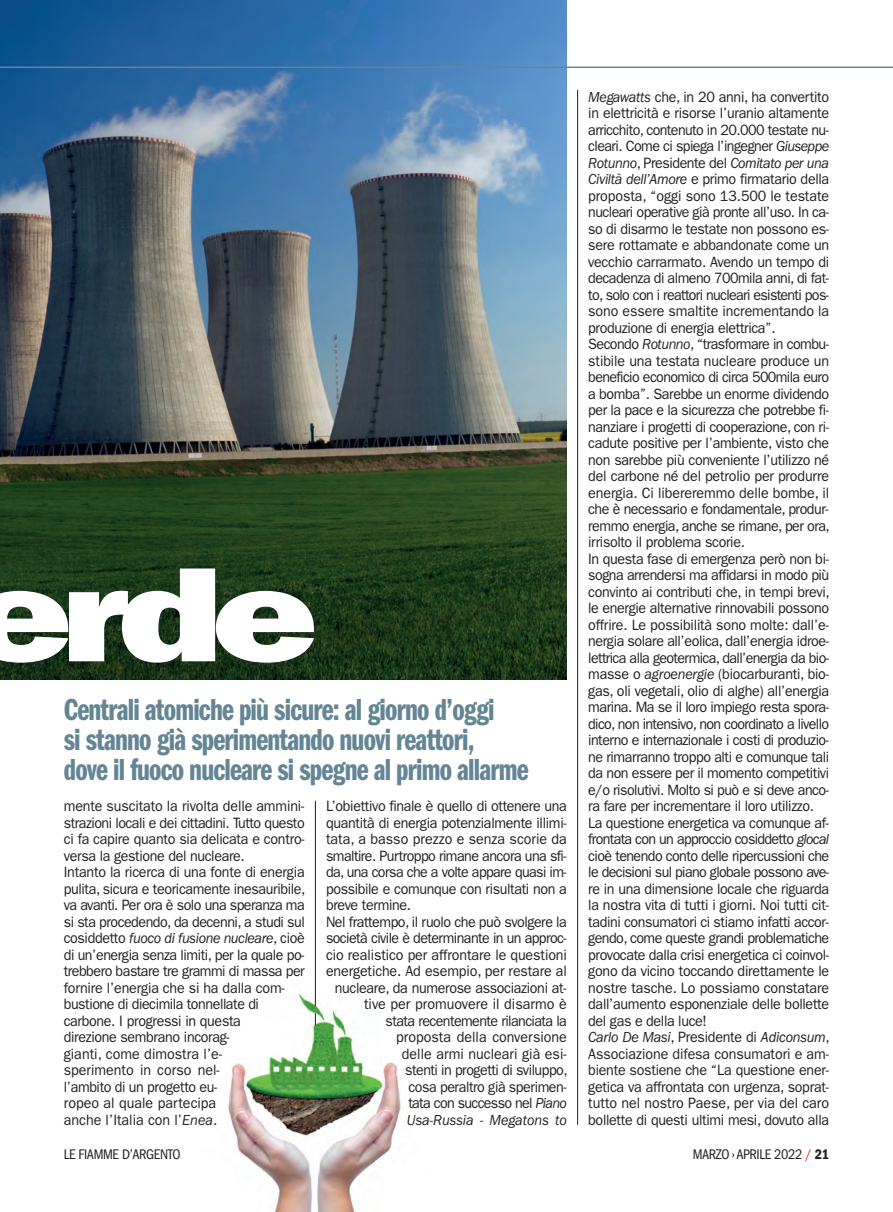
<style>
.page{position:relative;width:893px;height:1212px;background:#fff}
.page>*{position:absolute;margin:0;border:0;box-sizing:border-box;transform-origin:0 0}
.t1{font:800 135.3px "Franklin Gothic LT";color:#fff;scale:1.32 1}
.t2{font:31.5px/30px "Franklin Gothic LT Demi Cmpr";letter-spacing:-.025em;color:#638594}
.t3{font:15px/16.5px "Franklin Gothic LT";letter-spacing:-.025em;color:#231f20;scale:.95 1}
.t4{font:15px "Franklin Gothic LT";color:#231f20;scale:.95 1}
.t5{font:15px "Franklin Gothic LT";letter-spacing:-.005em;color:#231f20;scale:.95 1}
.t6{font:15px "Franklin Gothic LT";letter-spacing:-.045em;color:#231f20;scale:.95 1}
.t7{font:15px "Franklin Gothic LT";letter-spacing:-.05em;color:#231f20;scale:.95 1}
.t8{font:italic 15px "Franklin Gothic LT";color:#231f20;scale:.95 1}
.t9{font:condensed 14.4px "Franklin Gothic LT";letter-spacing:-.025em;color:#231f20}
.s1{font-style:italic}
.s2{color:#ee1d23}
.s3{font-weight:600}
</style>
<div class="page">
<img style="left:228px;top:978px;width:173px;height:234px">
<img style="left:0;top:0;width:567px;height:679px">
<hr style="left:315px;top:801px;width:1px;height:205px;background:#231f20">
<svg style="left:315px;top:1013px;width:1px;height:12px"></svg>
<hr style="left:577px;top:90px;width:1px;height:1035px;background:#231f20">
<hr style="left:0;top:67px;width:893px;height:1px;background:#638594">
<h1 class="t1" style="left:-34px;top:568px;width:269px">erde</h1>
<h2 class="t2" style="left:64px;top:697px;width:466px">Centrali atomiche più sicure: al giorno d’oggi<br>si stanno già sperimentando nuovi reattori,<br>dove il fuoco nucleare si spegne al primo allarme</h2>
<p class="t3" style="left:64px;top:799px;width:256px">mente suscitato la rivolta delle ammini&shy;strazioni locali e dei cittadini. Tutto questo ci fa capire quanto sia delicata e contro&shy;versa la gestione del nucleare.<br>Intanto la ricerca di una fonte di energia pulita, sicura e teoricamente inesauribile, va avanti. Per ora è solo una speranza ma si sta procedendo, da decenni, a studi sul cosiddetto <span class="s1">fuoco di fusione nucleare</span>, cioè di un’energia senza limiti, per la quale po&shy;trebbero bastare tre grammi di massa per fornire l’energia che si ha dalla com&shy;bustione di diecimila tonnellate di carbone. I progressi in questa<br>direzione sembrano incorag-<br>gianti, come dimostra l’e-<br>sperimento in corso nel-<br>l’ambito di un progetto eu-<br>ropeo al quale partecipa<br>anche l’Italia con l’<span class="s1">Enea</span>.</p>
<p class="t3" style="left:326px;top:799px;width:255px">L’obiettivo finale è quello di ottenere una</p>
<p class="t3" style="left:326px;top:815px;width:255px">quantità di energia potenzialmente illimi-</p>
<p class="t4" style="left:326px;top:834px;width:255px">tata, a basso prezzo e senza scorie da</p>
<p class="t3" style="left:326px;top:848px;width:255px">smaltire. Purtroppo rimane ancora una sfi-</p>
<p class="t6" style="left:326px;top:867px;width:255px">da, una corsa che a volte appare quasi im-</p>
<p class="t3" style="left:326px;top:881px;width:255px">possibile e comunque con risultati non a</p>
<p class="t3" style="left:326px;top:898px;width:91px">breve termine.</p>
<p class="t3" style="left:326px;top:914px;width:255px">Nel frattempo, il ruolo che può svolgere la</p>
<p class="t3" style="left:326px;top:931px;width:255px">società civile è determinante in un approc-</p>
<p class="t5" style="left:326px;top:949px;width:255px">cio realistico per affrontare le questioni</p>
<p class="t3" style="left:326px;top:964px;width:255px">energetiche. Ad esempio, per restare al</p>
<p class="t3" style="left:335px;top:980px;width:245px">nucleare, da numerose associazioni at-</p>
<p class="t4" style="left:364px;top:999px;width:215px">tive per promuovere il disarmo è</p>
<p class="t3" style="left:386px;top:1013px;width:192px">stata recentemente rilanciata la</p>
<p class="t4" style="left:396px;top:1032px;width:181px">proposta della conversione</p>
<p class="t4" style="left:402px;top:1048px;width:175px">delle armi nucleari già esi-</p>
<p class="t3" style="left:405px;top:1063px;width:173px">stenti in progetti di sviluppo,</p>
<p class="t3" style="left:408px;top:1079px;width:168px">cosa peraltro già sperimen-</p>
<p class="t7" style="left:408px;top:1098px;width:168px">tata con successo nel <span class="s1">Piano</span></p>
<p class="t8" style="left:407px;top:1115px;width:170px">Usa-Russia - Megatons to</p>
<p class="t3" style="left:588px;top:89px;width:256px"><span class="s1">Megawatts</span> che, in 20 anni, ha convertito in elettricità e risorse l’uranio altamente arricchito, contenuto in 20.000 testate nu&shy;cleari. Come ci spiega l’ingegner <span class="s1">Giuseppe Rotunno</span>, Presidente del <span class="s1">Comitato per una Civiltà dell’Amore</span> e primo firmatario della proposta, “oggi sono 13.500 le testate nucleari operative già pronte all’uso. In ca&shy;so di disarmo le testate non possono es&shy;sere rottamate e abbandonate come un vecchio carrarmato. Avendo un tempo di decadenza di almeno 700mila anni, di fat&shy;to, solo con i reattori nucleari esistenti pos&shy;sono essere smaltite incrementando la produzione di energia elettrica”.<br>Secondo <span class="s1">Rotunno</span>, “trasformare in combu&shy;stibile una testata nucleare produce un beneficio economico di circa 500mila euro a bomba”. Sarebbe un enorme dividendo per la pace e la sicurezza che potrebbe fi&shy;nanziare i progetti di cooperazione, con ri&shy;cadute positive per l’ambiente, visto che non sarebbe più conveniente l’utilizzo né del carbone né del petrolio per produrre energia. Ci libereremmo delle bombe, il che è necessario e fondamentale, produr&shy;remmo energia, anche se rimane, per ora, irrisolto il problema scorie.<br>In questa fase di emergenza però non bi&shy;sogna arrendersi ma affidarsi in modo più convinto ai contributi che, in tempi brevi, le energie alternative rinnovabili possono offrire. Le possibilità sono molte: dall’e&shy;nergia solare all’eolica, dall’energia idroe&shy;lettrica alla geotermica, dall’energia da bio&shy;masse o <span class="s1">agroenergie</span> (biocarburanti, bio&shy;gas, oli vegetali, olio di alghe) all’energia marina. Ma se il loro impiego resta spora&shy;dico, non intensivo, non coordinato a livello interno e internazionale i costi di produzio&shy;ne rimarranno troppo alti e comunque tali da non essere per il momento competitivi e/o risolutivi. Molto si può e si deve anco&shy;ra fare per incrementare il loro utilizzo.<br>La questione energetica va comunque af&shy;frontata con un approccio cosiddetto <span class="s1">glocal </span>cioè tenendo conto delle ripercussioni che le decisioni sul piano globale possono ave&shy;re in una dimensione locale che riguarda la nostra vita di tutti i giorni. Noi tutti cit&shy;tadini consumatori ci stiamo infatti accor&shy;gendo, come queste grandi problematiche provocate dalla crisi energetica ci coinvol&shy;gono da vicino toccando direttamente le nostre tasche. Lo possiamo constatare dall’aumento esponenziale delle bollette del gas e della luce!<br><span class="s1">Carlo De Masi</span>, Presidente di <span class="s1">Adiconsum</span>, Associazione difesa consumatori e am&shy;biente sostiene che “La questione ener&shy;getica va affrontata con urgenza, soprat&shy;tutto nel nostro Paese, per via del caro bollette di questi ultimi mesi, dovuto alla</p>
<p class="t9" style="left:64px;top:1149px;width:118px">LE FIAMME D’ARGENTO</p>
<p class="t9" style="left:693px;top:1149px;width:138px">MARZO ›APRILE 2022 <span class="s2">/</span> <span class="s3">21</span></p>
</div>
